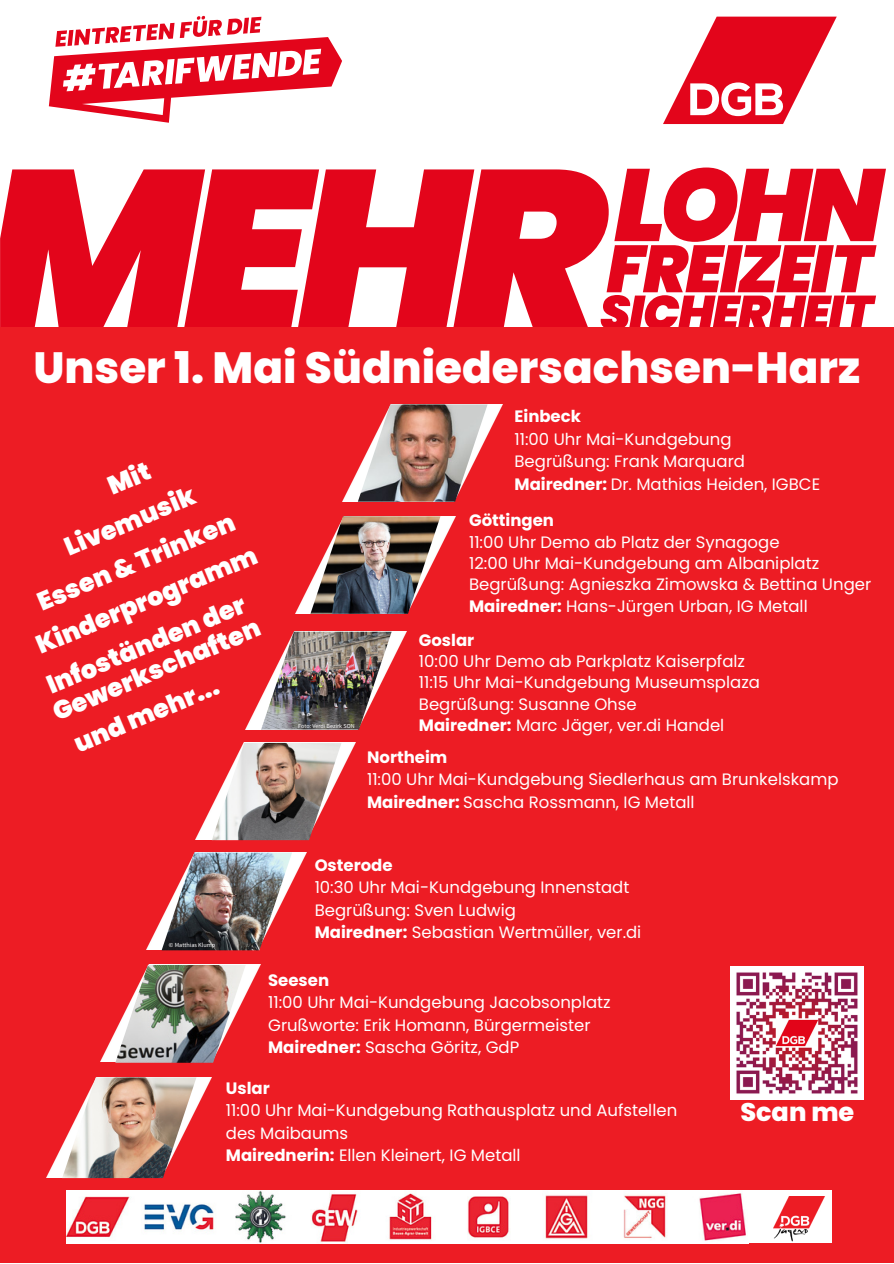
<style>
.page{position:relative;width:894px;height:1264px;background:#fff}
.page>*{position:absolute;margin:0;border:0;box-sizing:border-box;transform-origin:0 0}
.t1{font:800 43.65px "Poppins";color:#fff}
.t2{font:900 25.5px/27px "Poppins";color:#fff}
.t3{font:800 25.5px "Poppins";color:#fff}
.t4{font:16.5px/22.5px "Poppins";color:#fff}
.t5{font:6.15px "Source Sans Pro";color:#fff}
.t6{font:6px "Source Sans Pro";color:#fdfcfc}
.s1{font-weight:700}
</style>
<div class="page">
<svg style="left:49px;top:16px;width:293px;height:107px"></svg>
<svg style="left:663px;top:17px;width:173px;height:107px"></svg>
<svg style="left:0;top:167px;width:885px;height:160px"></svg>
<div style="left:0;top:327px;width:893px;height:935px;background:#ed1c24"></div>
<img style="left:295px;top:516px;width:160px;height:97px">
<img style="left:246px;top:631px;width:161px;height:98px">
<img style="left:147px;top:852px;width:159px;height:97px">
<img style="left:196px;top:743px;width:160px;height:96px">
<img style="left:100px;top:965px;width:160px;height:96px">
<img style="left:47px;top:1077px;width:164px;height:100px">
<img style="left:730px;top:966px;width:133px;height:133px">
<img style="left:342px;top:404px;width:160px;height:97px">
<img style="left:358px;top:404px;width:129px;height:97px">
<img style="left:310px;top:516px;width:130px;height:98px">
<img style="left:261px;top:631px;width:130px;height:98px">
<img style="left:212px;top:743px;width:129px;height:97px">
<img style="left:162px;top:852px;width:130px;height:98px">
<img style="left:62px;top:1077px;width:134px;height:101px">
<img style="left:115px;top:965px;width:130px;height:97px">
<img style="left:66px;top:1190px;width:681px;height:53px">
<div style="left:747px;top:1190px;width:84px;height:53px;background:#fff"></div>
<img style="left:773px;top:1196px;width:52px;height:45px">
<div style="left:820px;top:1206px;width:8px;height:33px;background:#fff"></div>
<p class="t1" style="left:33px;top:337px;width:828px">Unser 1. Mai Südniedersachsen-Harz</p>
<p class="t2" style="left:61px;top:536px;width:141px;rotate:-23deg">Livemusik</p>
<h3 class="t2" style="left:34px;top:591px;width:213px;rotate:-23deg">Essen &amp; Trinken</h3>
<p class="t2" style="left:32px;top:634px;width:239px;rotate:-23deg">Kinderprogramm</p>
<p class="t2" style="left:38px;top:675px;width:224px;rotate:-23deg">Infoständen der<br>Gewerkschaften</p>
<h3 class="t2" style="left:70px;top:732px;width:156px;rotate:-23deg">und mehr...</h3>
<p class="t6" style="left:298px;top:722px;width:58px">Foto: Verdi Bezirk SON</p>
<h2 class="t4" style="left:514px;top:405px;width:307px"><span class="s1">Einbeck<br></span>11:00 Uhr Mai-Kundgebung<br>Begrüßung: Frank Marquard<br><span class="s1">Mairedner:</span> Dr. Mathias Heiden, IGBCE</h2>
<p class="t4" style="left:469px;top:509px;width:403px;line-height:21.3px"><span class="s1">Göttingen<br></span>11:00 Uhr Demo ab Platz der Synagoge<br>12:00 Uhr Mai-Kundgebung am Albaniplatz Begrüßung: Agnieszka Zimowska &amp; Bettina Unger <span class="s1">Mairedner:</span> Hans-Jürgen Urban, IG Metall</p>
<h2 class="t4" style="left:419px;top:629px;width:342px;line-height:21.3px"><span class="s1">Goslar<br></span>10:00 Uhr Demo ab Parkplatz Kaiserpfalz<br>11:15 Uhr Mai-Kundgebung Museumsplaza<br>Begrüßung: Susanne Ohse<br><span class="s1">Mairedner:</span> Marc Jäger, ver.di Handel</h2>
<p class="t4" style="left:367px;top:745px;width:473px"><span class="s1">Northeim<br></span>11:00 Uhr Mai-Kundgebung Siedlerhaus am Brunkelskamp<br><span class="s1">Mairedner:</span> Sascha Rossmann, IG Metall</p>
<p class="t5" style="left:169px;top:940px;width:48px">© Matthias Klump</p>
<p class="t4" style="left:314px;top:853px;width:328px"><span class="s1">Osterode<br></span>10:30 Uhr Mai-Kundgebung Innenstadt<br>Begrüßung: Sven Ludwig<br><span class="s1">Mairedner:</span> Sebastian Wertmüller, ver.di</p>
<h3 class="t4" style="left:268px;top:968px;width:344px"><span class="s1">Seesen<br></span>11:00 Uhr Mai-Kundgebung Jacobsonplatz<br>Grußworte: Erik Homann, Bürgermeister<br><span class="s1">Mairedner:</span> Sascha Göritz, GdP</h3>
<h2 class="t4" style="left:226px;top:1076px;width:452px"><span class="s1">Uslar<br></span>11:00 Uhr Mai-Kundgebung Rathausplatz und Aufstellen des Maibaums<br><span class="s1">Mairednerin:</span> Ellen Kleinert, IG Metall</h2>
<p class="t3" style="left:740px;top:1093px;width:115px">Scan me</p>
</div>
